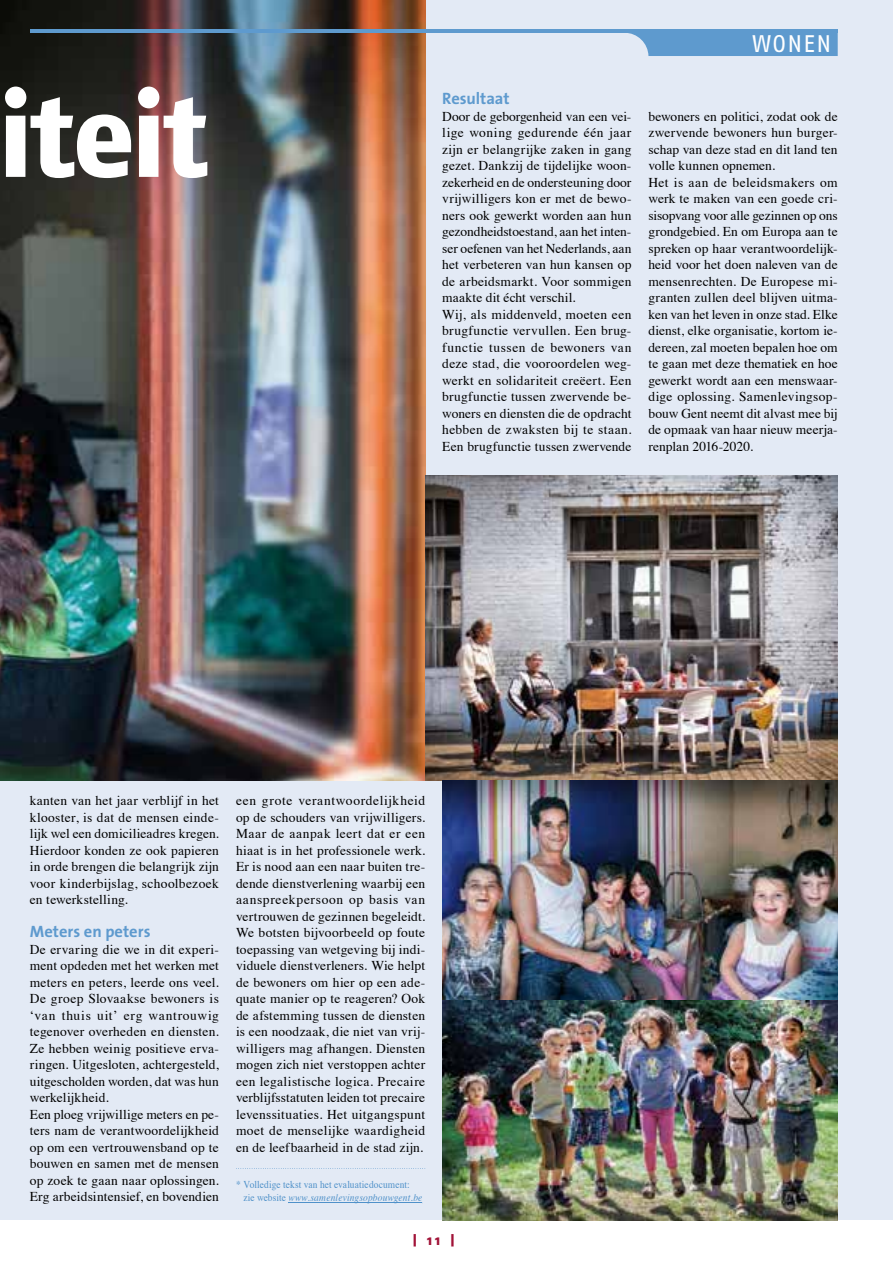
<style>
.page{position:relative;width:893px;height:1263px;background:#fff}
.page>*{position:absolute;margin:0;border:0;box-sizing:border-box;transform-origin:0 0}
.t1{font:800 115.5px "Fago OT";letter-spacing:-.035em;color:#fff}
.t2{font:24px "Fago OT";color:#fff}
.t3{font:700 16.5px "The Sans";color:#5e9ace}
.t4{font:13.5px/16.5px "Times";letter-spacing:.015em;color:#000}
.t5{font:800 13.5px "Fago OT";color:#a11237}
.t6{font:10.5px/13.5px "Times";letter-spacing:.01em;color:#4f91c9;scale:.9 1}
.s1{font-style:italic}
</style>
<div class="page">
<div style="left:0;top:0;width:893px;height:1220px;background:#e3eaf5"></div>
<img style="left:0;top:0;width:425px;height:781px">
<svg style="left:236px;top:1168px;width:189px;height:1px"></svg>
<hr style="left:289px;top:1202px;width:133px;height:1px;background:#4f91c9">
<img style="left:425px;top:475px;width:413px;height:306px">
<img style="left:442px;top:781px;width:396px;height:439px">
<svg style="left:628px;top:33px;width:210px;height:23px;background:#679fd0"></svg>
<hr style="left:30px;top:30px;width:808px;height:3px;background:#5e9ace">
<h1 class="t1" style="left:-2px;top:67px;width:212px">iteit</h1>
<p class="t3" style="left:442px;top:85px;width:69px">Resultaat</p>
<p class="t4" style="left:442px;top:107px;width:191px">Door de geborgenheid van een vei&shy;lige woning gedurende één jaar zijn er belangrijke zaken in gang gezet. Dankzij de tijdelijke woon&shy;zekerheid en de ondersteuning door vrijwilligers kon er met de bewo&shy;ners ook gewerkt worden aan hun gezondheidstoestand, aan het inten&shy;ser oefenen van het Nederlands, aan het verbeteren van hun kansen op de arbeidsmarkt. Voor sommigen maakte dit écht verschil.<br>Wij, als middenveld, moeten een brugfunctie vervullen. Een brug&shy;functie tussen de bewoners van deze stad, die vooroordelen weg&shy;werkt en solidariteit creëert. Een brugfunctie tussen zwervende be&shy;woners en diensten die de opdracht hebben de zwaksten bij te staan.<br>Een brugfunctie tussen zwervende</p>
<h2 class="t2" style="left:752px;top:29px;width:80px">WONEN</h2>
<p class="t4" style="left:648px;top:107px;width:191px">bewoners en politici, zodat ook de zwervende bewoners hun burger&shy;schap van deze stad en dit land ten volle kunnen opnemen.<br>Het is aan de beleidsmakers om werk te maken van een goede cri&shy;sisopvang voor alle gezinnen op ons grondgebied. En om Europa aan te spreken op haar verantwoordelijk&shy;heid voor het doen naleven van de mensenrechten. De Europese mi&shy;granten zullen deel blijven uitma&shy;ken van het leven in onze stad. Elke dienst, elke organisatie, kortom ie&shy;dereen, zal moeten bepalen hoe om te gaan met deze thematiek en hoe gewerkt wordt aan een menswaar&shy;dige oplossing. Samenlevingsop&shy;bouw Gent neemt dit alvast mee bij de opmaak van haar nieuw meerja&shy;renplan 2016-2020.</p>
<p class="t4" style="left:30px;top:791px;width:191px;text-align:justify">kanten van het jaar verblijf in het klooster, is dat de mensen einde&shy;lijk wel een domicilieadres kregen.<br>Hierdoor konden ze ook papieren in orde brengen die belangrijk zijn voor kinderbijslag, schoolbezoek en tewerkstelling.</p>
<p class="t3" style="left:30px;top:918px;width:122px">Meters en peters</p>
<p class="t4" style="left:30px;top:940px;width:191px">De ervaring die we in dit experi&shy;ment opdeden met het werken met meters en peters, leerde ons veel.<br>De groep Slovaakse bewoners is ‘van thuis uit’ erg wantrouwig tegenover overheden en diensten.<br>Ze hebben weinig positieve erva&shy;ringen. Uitgesloten, achtergesteld, uitgescholden worden, dat was hun werkelijkheid.<br>Een ploeg vrijwillige meters en pe&shy;ters nam de verantwoordelijkheid op om een vertrouwensband op te bouwen en samen met de mensen op zoek te gaan naar oplossingen.<br>Erg arbeidsintensief, en bovendien</p>
<p class="t4" style="left:236px;top:791px;width:191px;text-align:justify">een grote verantwoordelijkheid op de schouders van vrijwilligers.<br>Maar de aanpak leert dat er een hiaat is in het professionele werk.<br>Er is nood aan een naar buiten tre&shy;dende dienstverlening waarbij een aanspreekpersoon op basis van vertrouwen de gezinnen begeleidt.<br>We botsten bijvoorbeeld op foute toepassing van wetgeving bij indi&shy;viduele dienstverleners. Wie helpt de bewoners om hier op een ade&shy;quate manier op te reageren? Ook de afstemming tussen de diensten is een noodzaak, die niet van vrij&shy;willigers mag afhangen. Diensten mogen zich niet verstoppen achter een legalistische logica. Precaire verblijfsstatuten leiden tot precaire levenssituaties. Het uitgangspunt moet de menselijke waardigheid en de leefbaarheid in de stad zijn.</p>
<p class="t6" style="left:243px;top:1177px;width:200px;text-indent:-7px">* Volledige tekst van het evaluatiedocument: zie website <span class="s1">www.samenlevingsopbouwgent.be</span></p>
<p class="t5" style="left:413px;top:1232px;width:43px">| 11 |</p>
</div>
